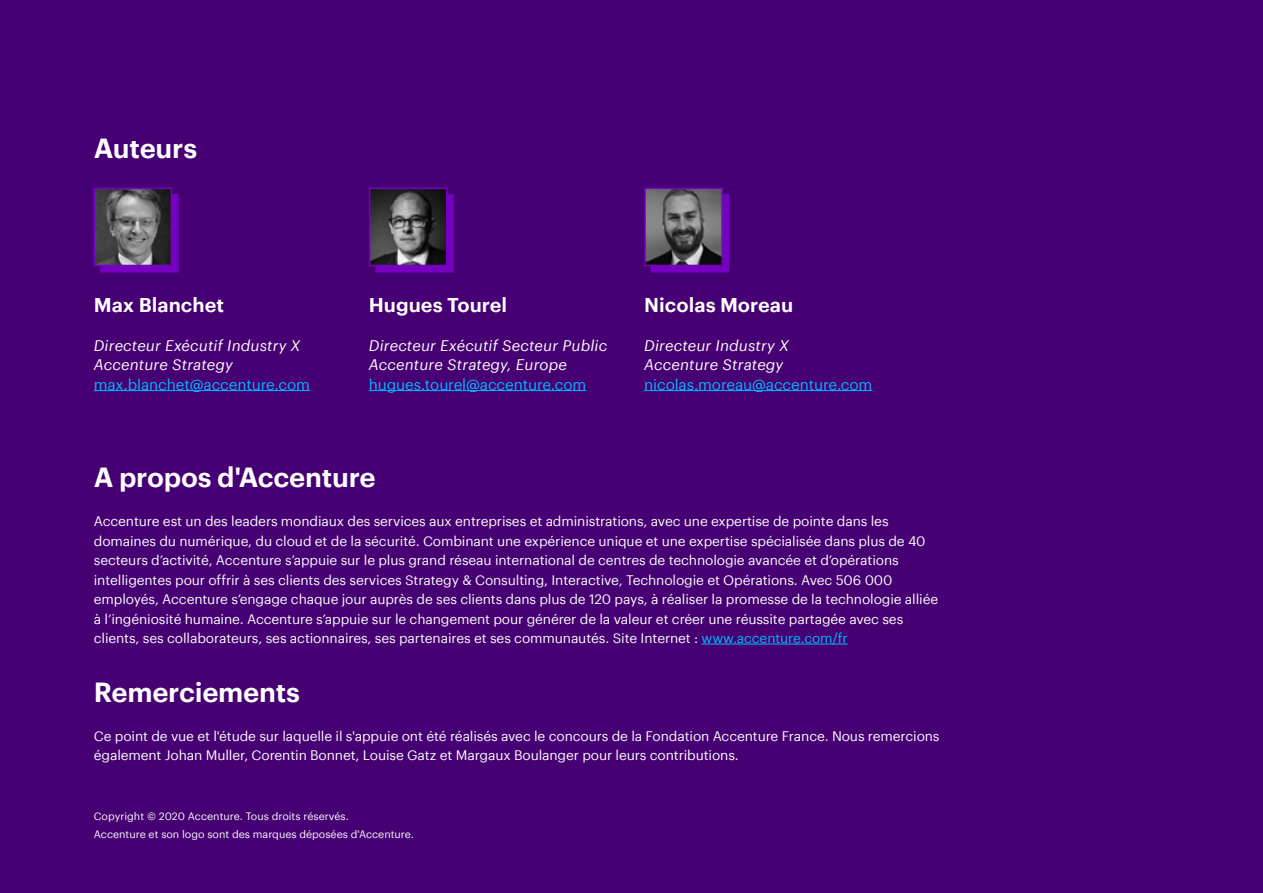
<style>
.page{position:relative;width:1263px;height:893px;background:#460073}
.page>*{position:absolute;margin:0;border:0;box-sizing:border-box;transform-origin:0 0}
.t1{font:600 27px "Graphik";letter-spacing:-.01em;color:#fff}
.t2{font:600 19.5px "Graphik";color:#fff}
.t3{font:italic 15px/19.5px "Graphik";letter-spacing:.01em;color:#fff}
.t4{font:15px "Graphik";letter-spacing:-.01em;color:#00baff}
.t5{font:13.5px/19.5px "Graphik";letter-spacing:-.01em;color:#fff}
.t6{font:10.5px/17.7px "Graphik";color:#fff}
.s1{color:#00baff}
</style>
<div class="page">
<hr style="left:702px;top:644px;width:146px;height:1px;background:#00baff">
<hr style="left:94px;top:390px;width:216px;height:1px;background:#00baff">
<hr style="left:369px;top:390px;width:217px;height:1px;background:#00baff">
<hr style="left:644px;top:390px;width:228px;height:1px;background:#00baff">
<div style="left:100px;top:194px;width:79px;height:79px;background:#7500c0;border:2px solid #7500c0"></div>
<img style="left:97px;top:191px;width:72px;height:72px">
<div style="left:94px;top:188px;width:78px;height:78px;border:2px solid #7500c0"></div>
<div style="left:375px;top:194px;width:79px;height:79px;background:#7500c0;border:2px solid #7500c0"></div>
<img style="left:372px;top:191px;width:72px;height:72px">
<div style="left:369px;top:188px;width:78px;height:78px;border:2px solid #7500c0"></div>
<div style="left:651px;top:194px;width:78px;height:79px;background:#7500c0;border:2px solid #7500c0"></div>
<img style="left:647px;top:191px;width:73px;height:72px">
<div style="left:644px;top:188px;width:79px;height:78px;border:2px solid #7500c0"></div>
<h1 class="t1" style="left:94px;top:128px;width:105px">Auteurs</h1>
<h2 class="t2" style="left:94px;top:290px;width:132px">Max Blanchet</h2>
<p class="t3" style="left:94px;top:334px;width:208px">Directeur Exécutif Industry X<br>Accenture Strategy</p>
<p class="t4" style="left:94px;top:373px;width:218px">max.blanchet@accenture.com</p>
<h2 class="t2" style="left:369px;top:290px;width:140px">Hugues Tourel</h2>
<p class="t3" style="left:369px;top:334px;width:240px">Directeur Exécutif Secteur Public<br>Accenture Strategy, Europe</p>
<p class="t4" style="left:369px;top:373px;width:219px">hugues.tourel@accenture.com</p>
<h2 class="t2" style="left:644px;top:290px;width:151px">Nicolas Moreau</h2>
<p class="t3" style="left:644px;top:334px;width:146px">Directeur Industry X<br>Accenture Strategy</p>
<p class="t4" style="left:644px;top:373px;width:230px">nicolas.moreau@accenture.com</p>
<h1 class="t1" style="left:94px;top:457px;width:283px">A propos d'Accenture</h1>
<p class="t5" style="left:94px;top:510px;width:846px">Accenture est un des leaders mondiaux des services aux entreprises et administrations, avec une expertise de pointe dans les domaines du numérique, du cloud et de la sécurité. Combinant une expérience unique et une expertise spécialisée dans plus de 40 secteurs d’activité, Accenture s’appuie sur le plus grand réseau international de centres de technologie avancée et d’opérations intelligentes pour offrir à ses clients des services Strategy &amp; Consulting, Interactive, Technologie et Opérations. Avec 506 000 employés, Accenture s’engage chaque jour auprès de ses clients dans plus de 120 pays, à réaliser la promesse de la technologie alliée à l’ingéniosité humaine. Accenture s’appuie sur le changement pour générer de la valeur et créer une réussite partagée avec ses clients, ses collaborateurs, ses actionnaires, ses partenaires et ses communautés. Site Internet : <span class="s1">www.accenture.com/fr</span></p>
<h1 class="t1" style="left:94px;top:671px;width:208px">Remerciements</h1>
<p class="t5" style="left:94px;top:725px;width:847px">Ce point de vue et l'étude sur laquelle il s'appuie ont été réalisés avec le concours de la Fondation Accenture France. Nous remercions également Johan Muller, Corentin Bonnet, Louise Gatz et Margaux Boulanger pour leurs contributions.</p>
<p class="t6" style="left:94px;top:807px;width:322px">Copyright © 2020 Accenture. Tous droits réservés.<br>Accenture et son logo sont des marques déposées d'Accenture.</p>
</div>
